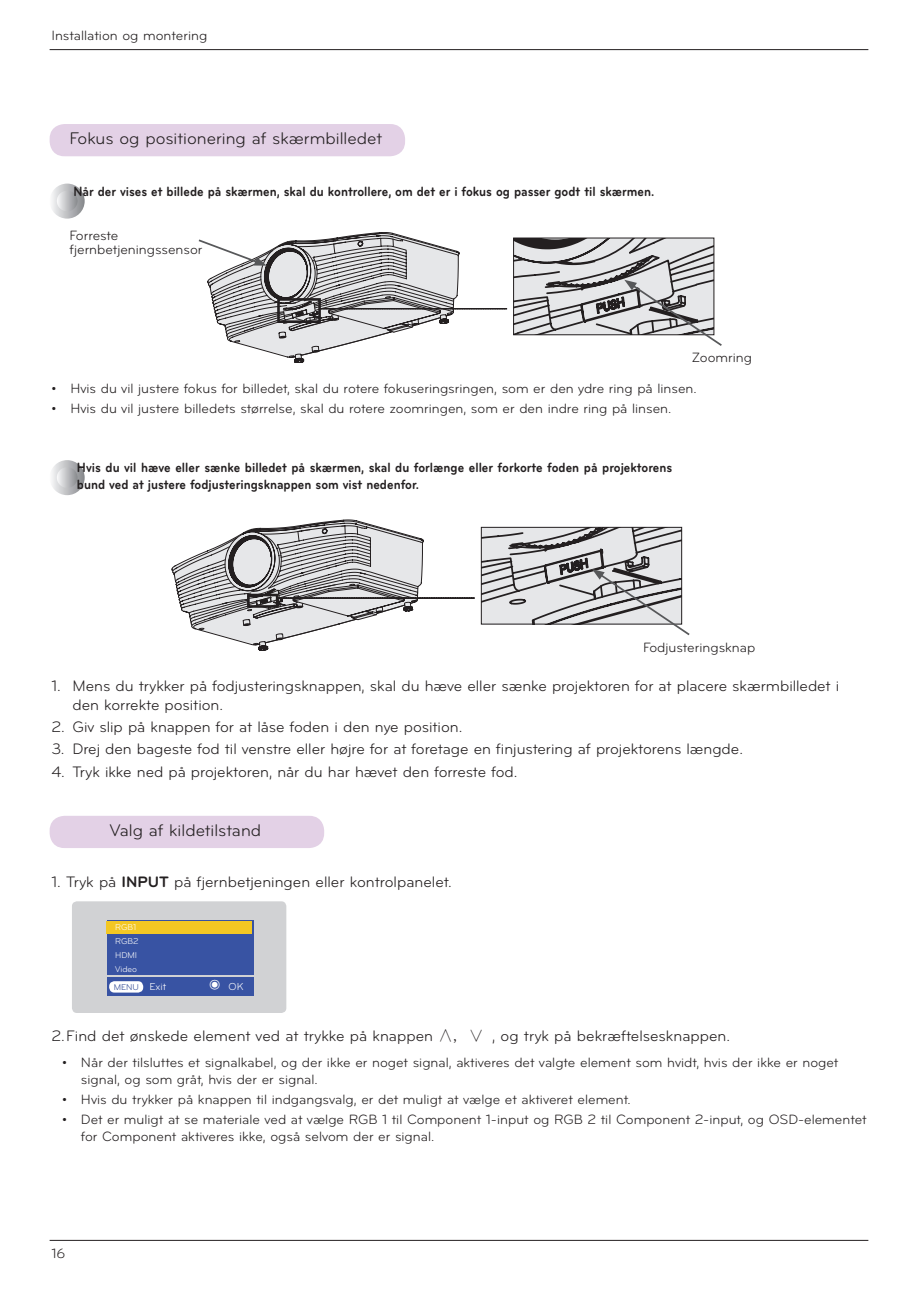
<style>
.page{position:relative;width:918px;height:1290px;background:#fff}
.page>*{position:absolute;margin:0;border:0;box-sizing:border-box;transform-origin:0 0}
.t1{font:17.5px "Bryant LG";color:#231f20}
.t2{font:15.75px/18.9px "Bryant LG";letter-spacing:-.005em;color:#231f20}
.t3{font:14px/16.8px "Bryant LG";color:#231f20}
.t4{font:700 14px/16.8px "Bryant LG";color:#231f20;scale:.9 1}
.t5{font:10.5px "Bryant LG";color:#fff}
.t6{font:8.75px/14px "Bryant LG";color:#fff}
.t7{font:8.75px "Bryant LG";color:#25408f}
.s1{font-weight:700}
.s2{font-size:10.5px;color:#fff}
.s3{font-family:"Koz Go Pro";font-weight:300;font-size:14px}
.s4{font-family:"Sim Sun"}
</style>
<div class="page">
<hr style="left:50px;top:49px;width:818px;height:1px;background:#231f20">
<hr style="left:50px;top:1240px;width:818px;height:1px;background:#231f20">
<svg style="left:50px;top:184px;width:35px;height:35px"></svg>
<div style="left:57px;top:191px;width:20px;height:20px;background:linear-gradient(to right,#f6f6f7,#929497);border-radius:10px"></div>
<svg style="left:50px;top:460px;width:35px;height:35px"></svg>
<div style="left:57px;top:467px;width:20px;height:21px;background:linear-gradient(to right,#f6f6f7,#929497);border-radius:10px"></div>
<div style="left:50px;top:124px;width:355px;height:32px;background:#e3d1e6;border-radius:15px"></div>
<div style="left:50px;top:816px;width:274px;height:32px;background:#e3d1e6;border-radius:15px"></div>
<div style="left:72px;top:901px;width:214px;height:112px;background:#d1d2d4;border-radius:5px"></div>
<div style="left:107px;top:920px;width:146px;height:55px;background:#3853a3"></div>
<div style="left:107px;top:977px;width:146px;height:18px;background:#3853a3"></div>
<div style="left:107px;top:921px;width:145px;height:13px;background:#f3c723"></div>
<div style="left:109px;top:981px;width:34px;height:11px;background:#fff;border-radius:5px"></div>
<svg style="left:513px;top:238px;width:209px;height:108px"></svg>
<svg style="left:198px;top:232px;width:309px;height:131px"></svg>
<svg style="left:481px;top:527px;width:209px;height:109px"></svg>
<svg style="left:172px;top:520px;width:302px;height:130px"></svg>
<div style="left:247px;top:594px;width:31px;height:14px;border:3px solid #231f20"></div>
<p class="t3" style="left:51px;top:27px;width:157px">Installation og montering</p>
<p class="t1" style="left:70px;top:128px;width:314px">Fokus og positionering af skærmbilledet</p>
<p class="t4" style="left:74px;top:183px;width:647px">Når der vises et billede på skærmen, skal du kontrollere, om det er i fokus og passer godt til skærmen.</p>
<p class="t3" style="left:70px;top:228px;width:134px;line-height:14px">Forreste fjernbetjeningssensor</p>
<p class="t3" style="left:691px;top:349px;width:62px">Zoomring</p>
<p class="t3" style="left:51px;top:380px;width:647px">• Hvis du vil justere fokus for billedet, skal du rotere fokuseringsringen, som er den ydre ring på linsen.</p>
<p class="t3" style="left:51px;top:400px;width:621px">• Hvis du vil justere billedets størrelse, skal du rotere zoomringen, som er den indre ring på linsen.</p>
<p class="t4" style="left:77px;top:459px;width:663px">Hvis du vil hæve eller sænke billedet på skærmen, skal du forlænge eller forkorte foden på projektorens bund ved at justere fodjusteringsknappen som vist nedenfor.</p>
<p class="t3" style="left:643px;top:639px;width:114px">Fodjusteringsknap</p>
<p class="t2" style="left:73px;top:676px;width:768px;text-indent:-21px">1. Mens du trykker på fodjusteringsknappen, skal du hæve eller sænke projektoren for at placere skærmbilledet i den korrekte position.</p>
<p class="t2" style="left:51px;top:717px;width:412px">2. Giv slip på knappen for at låse foden i den nye position.</p>
<p class="t2" style="left:51px;top:740px;width:693px">3. Drej den bageste fod til venstre eller højre for at foretage en finjustering af projektorens længde.</p>
<p class="t2" style="left:51px;top:762px;width:467px">4. Tryk ikke ned på projektoren, når du har hævet den forreste fod.</p>
<p class="t1" style="left:110px;top:820px;width:153px">Valg af kildetilstand</p>
<p class="t2" style="left:51px;top:873px;width:402px">1. Tryk på <span class="s1">INPUT</span> på fjernbetjeningen eller kontrolpanelet.</p>
<p class="t6" style="left:115px;top:920px;width:25px">RGB1<br>RGB2<br>HDMI<br>Video</p>
<p class="t7" style="left:114px;top:982px;width:54px">MENU <span class="s2">Exit</span></p>
<p class="t5" style="left:208px;top:981px;width:37px"><span class="s3">◉</span> OK</p>
<p class="t2" style="left:51px;top:1027px;width:680px">2.Find det ønskede element ved at trykke på knappen <span class="s4">∧, ∨</span> , og tryk på bekræftelsesknappen.</p>
<p class="t3" style="left:81px;top:1054px;width:759px;text-indent:-19px">• Når der tilsluttes et signalkabel, og der ikke er noget signal, aktiveres det valgte element som hvidt, hvis der ikke er noget signal, og som gråt, hvis der er signal.</p>
<p class="t3" style="left:62px;top:1091px;width:570px">• Hvis du trykker på knappen til indgangsvalg, er det muligt at vælge et aktiveret element.</p>
<p class="t3" style="left:81px;top:1111px;width:787px;text-indent:-19px">• Det er muligt at se materiale ved at vælge RGB 1 til Component 1-input og RGB 2 til Component 2-input, og OSD-elementet for Component aktiveres ikke, også selvom der er signal.</p>
<p class="t3" style="left:51px;top:1244px;width:15px">16</p>
</div>
